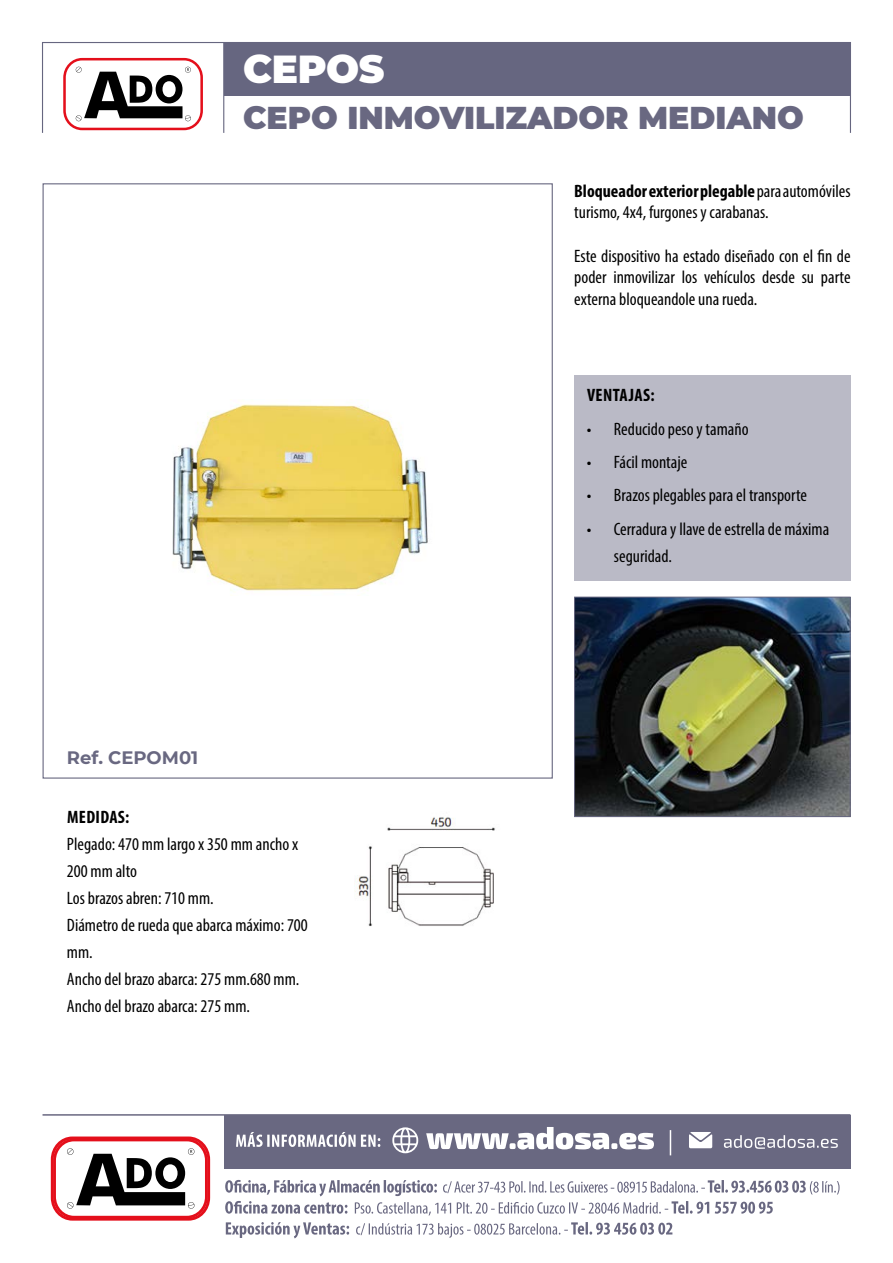
<style>
.page{position:relative;width:893px;height:1263px;background:#fff}
.page>*{position:absolute;margin:0;border:0;box-sizing:border-box;transform-origin:0 0}
.t1{font:900 39px "Montserrat";letter-spacing:-.01em;color:#fff}
.t2{font:900 31.5px "Montserrat";color:#696881}
.t3{font:condensed 18px/27px "Myriad Pro";color:#000}
.t4{font:700 condensed 18px "Myriad Pro";letter-spacing:.02em;color:#000}
.t5{font:700 18px "Montserrat";color:#696881}
.s1{font-weight:700}
</style>
<div class="page">
<div style="left:42px;top:42px;width:809px;height:91px;border:1px solid #666680"></div>
<hr style="left:223px;top:43px;width:1px;height:90px;background:#666680">
<div style="left:224px;top:43px;width:626px;height:53px;background:#666680"></div>
<svg style="left:63px;top:58px;width:140px;height:72px"></svg>
<div style="left:224px;top:1115px;width:626px;height:53px;background:#696881"></div>
<svg style="left:236px;top:1132px;width:144px;height:15px"></svg>
<hr style="left:43px;top:1114px;width:807px;height:2px;background:#696881">
<svg style="left:392px;top:1127px;width:26px;height:26px"></svg>
<svg style="left:426px;top:1127px;width:228px;height:22px"></svg>
<svg style="left:724px;top:1135px;width:114px;height:14px"></svg>
<svg style="left:689px;top:1132px;width:23px;height:16px"></svg>
<svg style="left:670px;top:1130px;width:1px;height:25px"></svg>
<svg style="left:51px;top:1136px;width:159px;height:84px"></svg>
<svg style="left:226px;top:1222px;width:446px;height:16px"></svg>
<svg style="left:225px;top:1180px;width:615px;height:35px"></svg>
<img style="left:172px;top:404px;width:256px;height:187px">
<img style="left:576px;top:599px;width:272px;height:216px">
<div style="left:574px;top:597px;width:276px;height:220px;border:1px solid #666680"></div>
<img style="left:355px;top:817px;width:140px;height:109px">
<div style="left:574px;top:375px;width:276px;height:205px;background:#babac6"></div>
<h1 class="t1" style="left:243px;top:40px;width:143px">CEPOS</h1>
<h2 class="t2" style="left:243px;top:94px;width:562px">CEPO INMOVILIZADOR MEDIANO</h2>
<p class="t3" style="left:574px;top:180px;width:278px;line-height:21.6px"><span class="s1">Bloqueador exterior plegable</span> para automóviles turismo, 4x4, furgones y carabanas.</p>
<p class="t3" style="left:574px;top:245px;width:278px;line-height:21.6px;text-align:justify">Este dispositivo ha estado diseñado con el fin de poder inmovilizar los vehículos desde su parte externa bloqueandole una rueda.</p>
<p class="t5" style="left:67px;top:745px;width:133px">Ref. CEPOM01</p>
<p class="t4" style="left:67px;top:806px;width:64px">MEDIDAS:</p>
<p class="t3" style="left:67px;top:830px;width:242px">Plegado: 470 mm largo x 350 mm ancho x<br>200 mm alto<br>Los brazos abren: 710 mm.<br>Diámetro de rueda que abarca máximo: 700 mm.<br>Ancho del brazo abarca: 275 mm.680 mm.<br>Ancho del brazo abarca: 275 mm.</p>
<p class="t4" style="left:587px;top:384px;width:69px">VENTAJAS:</p>
<p class="t3" style="left:587px;top:415px;width:163px">• Reducido peso y tamaño</p>
<p class="t3" style="left:587px;top:448px;width:102px">• Fácil montaje</p>
<p class="t3" style="left:587px;top:482px;width:222px">• Brazos plegables para el transporte</p>
<p class="t3" style="left:614px;top:515px;width:217px;text-indent:-27px">• Cerradura y llave de estrella de máxima seguridad.</p>
</div>
